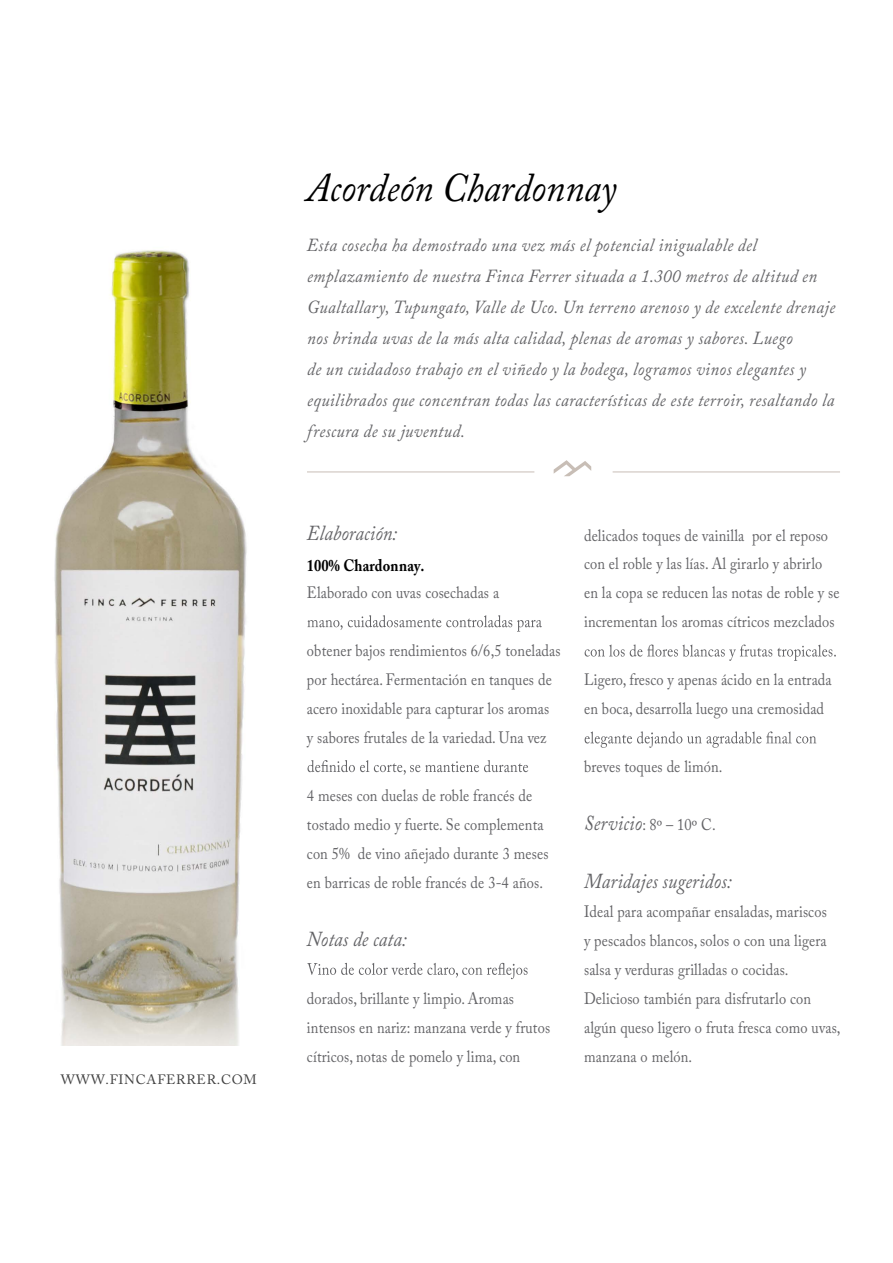
<style>
.page{position:relative;width:893px;height:1263px;background:#fff}
.page>*{position:absolute;margin:0;border:0;box-sizing:border-box;transform-origin:0 0}
.t1{font:italic 40.5px "Adobe Caslon Pro";color:#000;scale:.91 1}
.t2{font:italic 21.3px "Adobe Caslon Pro";letter-spacing:.01em;color:#636366;scale:.88 1}
.t3{font:italic 18.3px/30.9px "Adobe Caslon Pro";letter-spacing:.025em;color:#636366;scale:.91 1}
.t4{font:16.35px/29px "Adobe Caslon Pro";letter-spacing:.01em;color:#636366;scale:.88 1}
.t5{font:700 16.35px "Adobe Caslon Pro";letter-spacing:.02em;color:#000;scale:.88 1}
.t6{font:13.5px "Adobe Caslon Pro";letter-spacing:.055em;color:#404040}
.s1{font-style:italic;font-size:21.3px}
</style>
<div class="page">
<svg style="left:307px;top:615px;width:235px;height:17px"></svg>
<svg style="left:308px;top:760px;width:220px;height:15px"></svg>
<svg style="left:307px;top:963px;width:221px;height:16px"></svg>
<svg style="left:585px;top:644px;width:251px;height:17px"></svg>
<svg style="left:585px;top:731px;width:231px;height:17px"></svg>
<svg style="left:554px;top:460px;width:37px;height:16px"></svg>
<hr style="left:613px;top:472px;width:227px;height:1px;background:#c8beb6">
<hr style="left:307px;top:472px;width:227px;height:1px;background:#c8beb6">
<img style="left:54px;top:250px;width:193px;height:795px">
<p class="t6" style="left:61px;top:1072px;width:197px">WWW.FINCAFERRER.COM</p>
<h1 class="t1" style="left:307px;top:163px;width:341px">Acordeón Chardonnay</h1>
<p class="t3" style="left:307px;top:229px;width:582px">Esta cosecha ha demostrado una vez más el potencial inigualable del emplazamiento de nuestra Finca Ferrer situada a 1.300 metros de altitud en Gualtallary, Tupungato, Valle de Uco. Un terreno arenoso y de excelente drenaje nos brinda uvas de la más alta calidad, plenas de aromas y sabores. Luego<br>de un cuidadoso trabajo en el viñedo y la bodega, logramos vinos elegantes y equilibrados que concentran todas las características de este terroir, resaltando la frescura de su juventud.</p>
<h2 class="t2" style="left:307px;top:520px;width:104px">Elaboración:</h2>
<p class="t5" style="left:307px;top:555px;width:135px">100% Chardonnay.</p>
<p class="t4" style="left:307px;top:578px;width:220px">Elaborado con uvas cosechadas a</p>
<p class="t4" style="left:307px;top:636px;width:290px">obtener bajos rendimientos 6/6,5 toneladas por hectárea. Fermentación en tanques de acero inoxidable para capturar los aromas<br>y sabores frutales de la variedad. Una vez</p>
<p class="t4" style="left:307px;top:781px;width:276px">4 meses con duelas de roble francés de tostado medio y fuerte. Se complementa con 5% de vino añejado durante 3 meses en barricas de roble francés de 3-4 años.</p>
<h2 class="t2" style="left:307px;top:926px;width:115px">Notas de cata:</h2>
<p class="t4" style="left:307px;top:983px;width:278px">dorados, brillante y limpio. Aromas intensos en nariz: manzana verde y frutos cítricos, notas de pomelo y lima, con</p>
<p class="t4" style="left:584px;top:520px;width:292px">delicados toques de vainilla por el reposo con el roble y las lías. Al girarlo y abrirlo en la copa se reducen las notas de roble y se incrementan los aromas cítricos mezclados</p>
<p class="t4" style="left:584px;top:665px;width:283px">Ligero, fresco y apenas ácido en la entrada en boca, desarrolla luego una cremosidad</p>
<p class="t4" style="left:584px;top:752px;width:159px">breves toques de limón.</p>
<p class="t4" style="left:584px;top:810px;width:151px"><span class="s1">Servicio</span>: 8º – 10º C.</p>
<h2 class="t2" style="left:584px;top:868px;width:169px">Maridajes sugeridos:</h2>
<p class="t4" style="left:584px;top:897px;width:293px">Ideal para acompañar ensaladas, mariscos<br>y pescados blancos, solos o con una ligera salsa y verduras grilladas o cocidas.<br>Delicioso también para disfrutarlo con algún queso ligero o fruta fresca como uvas, manzana o melón.</p>
</div>
